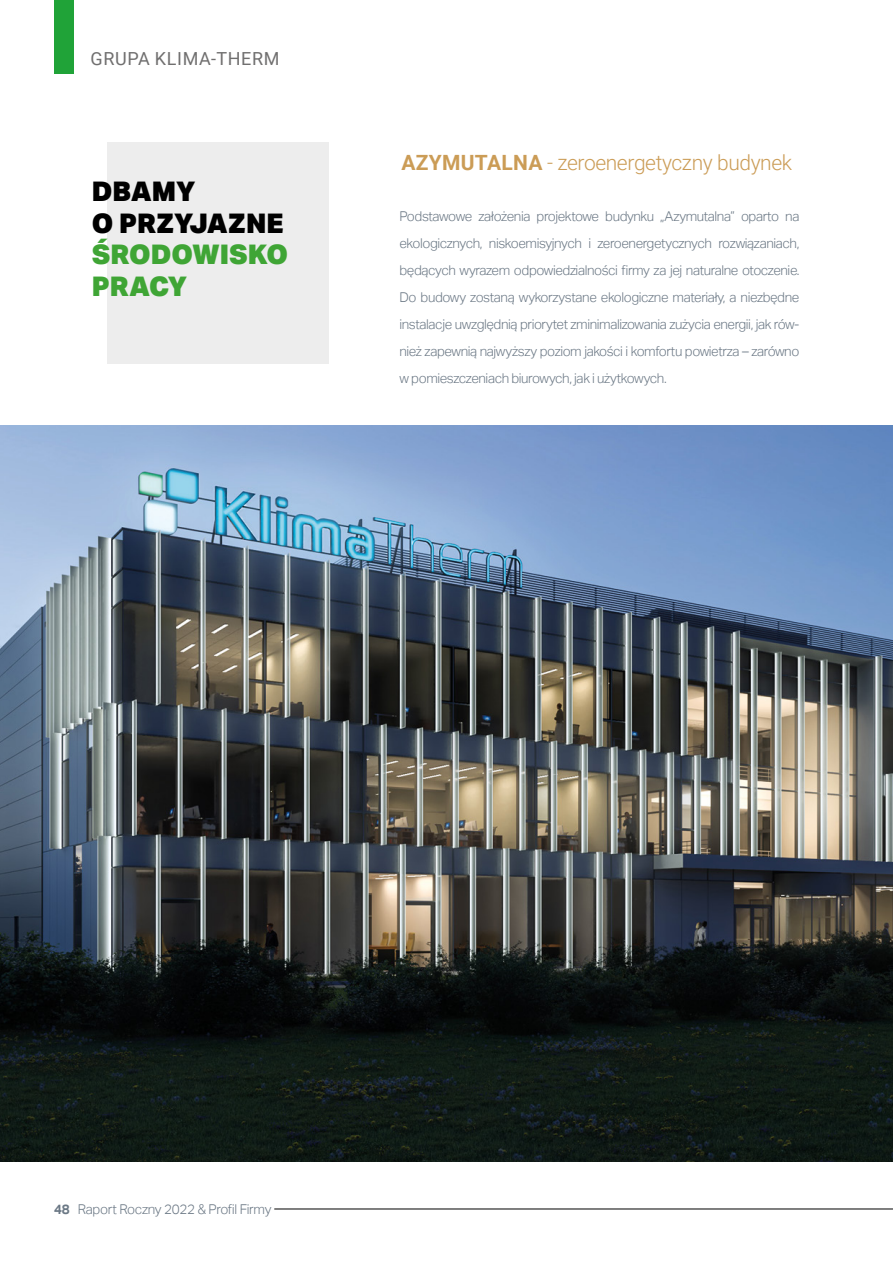
<style>
.page{position:relative;width:893px;height:1263px;background:#fff}
.page>*{position:absolute;margin:0;border:0;box-sizing:border-box;transform-origin:0 0}
.t1{font:900 27px/31.5px "Aktiv Grotesk";color:#000}
.t2{font:900 27px/31.5px "Aktiv Grotesk";color:#3fa535}
.t3{font:300 21px "Roboto";letter-spacing:-.02em;color:#cb9c56}
.t4{font:18px "Roboto";letter-spacing:.035em;color:#706f6f}
.t5{font:300 13.5px/27px "Aktiv Grotesk";letter-spacing:-.03em;color:#6b7885;text-align:justify}
.s1{font-weight:700}
</style>
<div class="page">
<img style="left:0;top:426px;width:893px;height:735px">
<div style="left:107px;top:142px;width:222px;height:221px;background:#ededed"></div>
<div style="left:54px;top:0;width:20px;height:74px;background:#20a338"></div>
<hr style="left:274px;top:1209px;width:619px;height:1px;background:#000">
<h3 class="t4" style="left:90px;top:46px;width:191px">GRUPA KLIMA-THERM</h3>
<h1 class="t1" style="left:92px;top:175px;width:193px">DBAMY<br>O PRZYJAZNE</h1>
<h1 class="t2" style="left:92px;top:238px;width:198px">ŚRODOWISKO<br>PRACY</h1>
<h2 class="t3" style="left:401px;top:148px;width:392px"><span class="s1">AZYMUTALNA</span> - zeroenergetyczny budynek</h2>
<p class="t5" style="left:399px;top:203px;width:401px">Podstawowe założenia projektowe budynku „Azymutalna” oparto na ekologicznych, niskoemisyjnych i zeroenergetycznych rozwiązaniach, będących wyrazem odpowiedzialności firmy za jej naturalne otoczenie.<br>Do budowy zostaną wykorzystane ekologiczne materiały, a niezbędne instalacje uwzględnią priorytet zminimalizowania zużycia energii, jak rów&shy;nież zapewnią najwyższy poziom jakości i komfortu powietrza – zarówno w pomieszczeniach biurowych, jak i użytkowych.</p>
<p class="t5" style="left:54px;top:1195px;width:219px"><span class="s1">48</span> Raport Roczny 2022 &amp; Profil Firmy</p>
</div>
